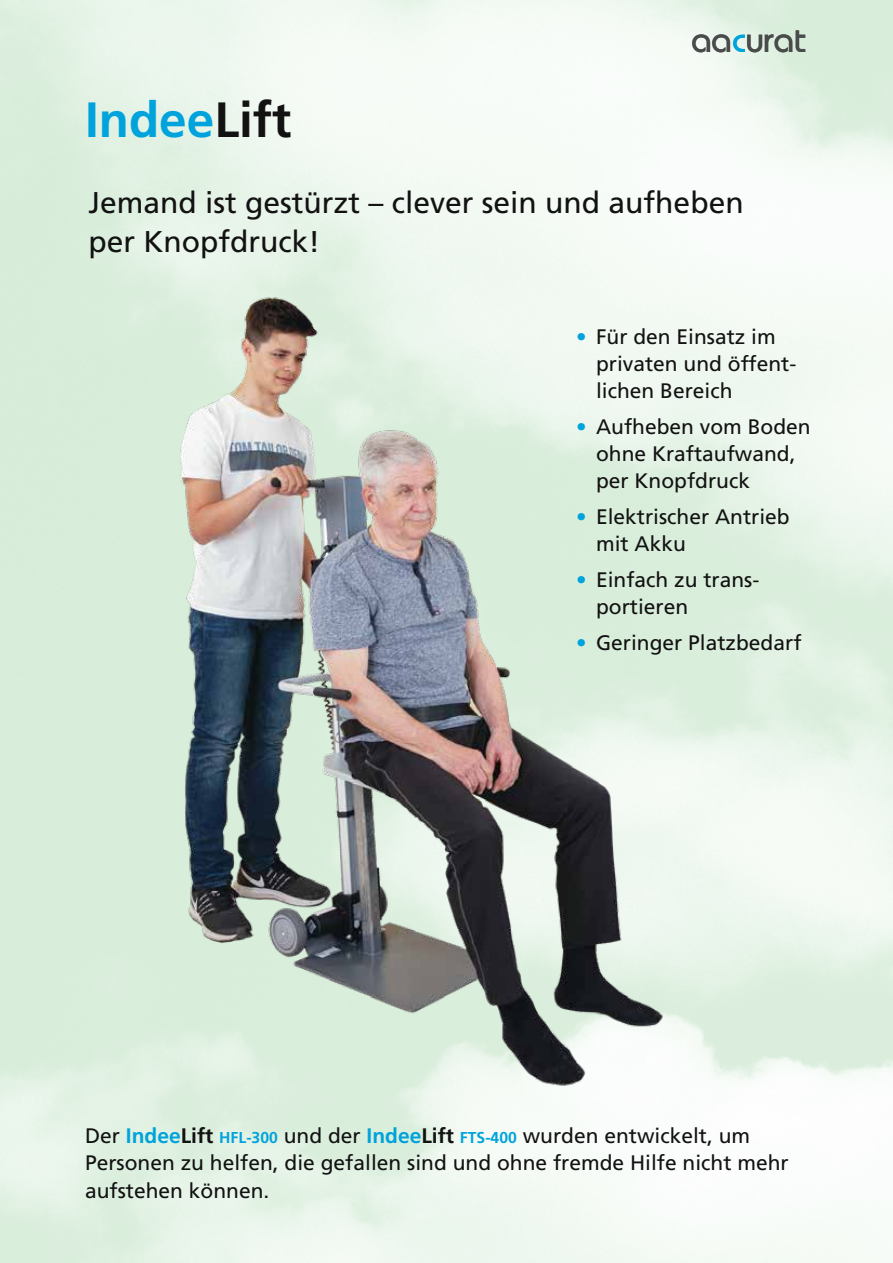
<style>
.page{position:relative;width:893px;height:1263px;background:#fff}
.page>*{position:absolute;margin:0;border:0;box-sizing:border-box;transform-origin:0 0}
.t1{font:700 49.5px "Frutiger";color:#00a3db}
.t2{font:500 36px "Bauhaus";letter-spacing:.005em;color:#4a4c4b}
.t3{font:30px/39px "Frutiger";color:#121212}
.t4{font:21px/27px "Frutiger";color:#121212}
.s1{color:#121212}
.s2{color:#00a3db}
.s3{font-weight:700;color:#00a3db}
.s4{font-weight:700}
.s5{font-weight:700;font-size:15.75px;color:#00a3db}
</style>
<div class="page">
<img style="left:118px;top:250px;width:574px;height:852px">
<h1 class="t1" style="left:85px;top:90px;width:208px">Indee<span class="s1">Lift</span></h1>
<h2 class="t2" style="left:691px;top:18px;width:116px">aa<span class="s2">c</span>urat</h2>
<h3 class="t3" style="left:88px;top:183px;width:657px">Jemand ist gestürzt – clever sein und aufheben per Knopfdruck!</h3>
<p class="t4" style="left:596px;top:323px;width:202px;text-indent:-20px"><span class="s2">•</span> Für den Einsatz im privaten und öffent&shy;lichen Bereich</p>
<p class="t4" style="left:596px;top:413px;width:216px;text-indent:-20px"><span class="s2">•</span> Aufheben vom Boden ohne Kraftaufwand, per Knopfdruck</p>
<p class="t4" style="left:596px;top:503px;width:195px;text-indent:-20px"><span class="s2">•</span> Elektrischer Antrieb mit Akku</p>
<p class="t4" style="left:596px;top:566px;width:165px;text-indent:-20px"><span class="s2">•</span> Einfach zu trans&shy;portieren</p>
<p class="t4" style="left:576px;top:629px;width:227px"><span class="s2">•</span> Geringer Platzbedarf</p>
<p class="t4" style="left:85px;top:1122px;width:705px">Der <span class="s3">Indee</span><span class="s4">Lift</span> <span class="s5">HFL-300</span> und der <span class="s3">Indee</span><span class="s4">Lift</span> <span class="s5">FTS-400</span> wurden entwickelt, um<br>Personen zu helfen, die gefallen sind und ohne fremde Hilfe nicht mehr aufstehen können.</p>
</div>
